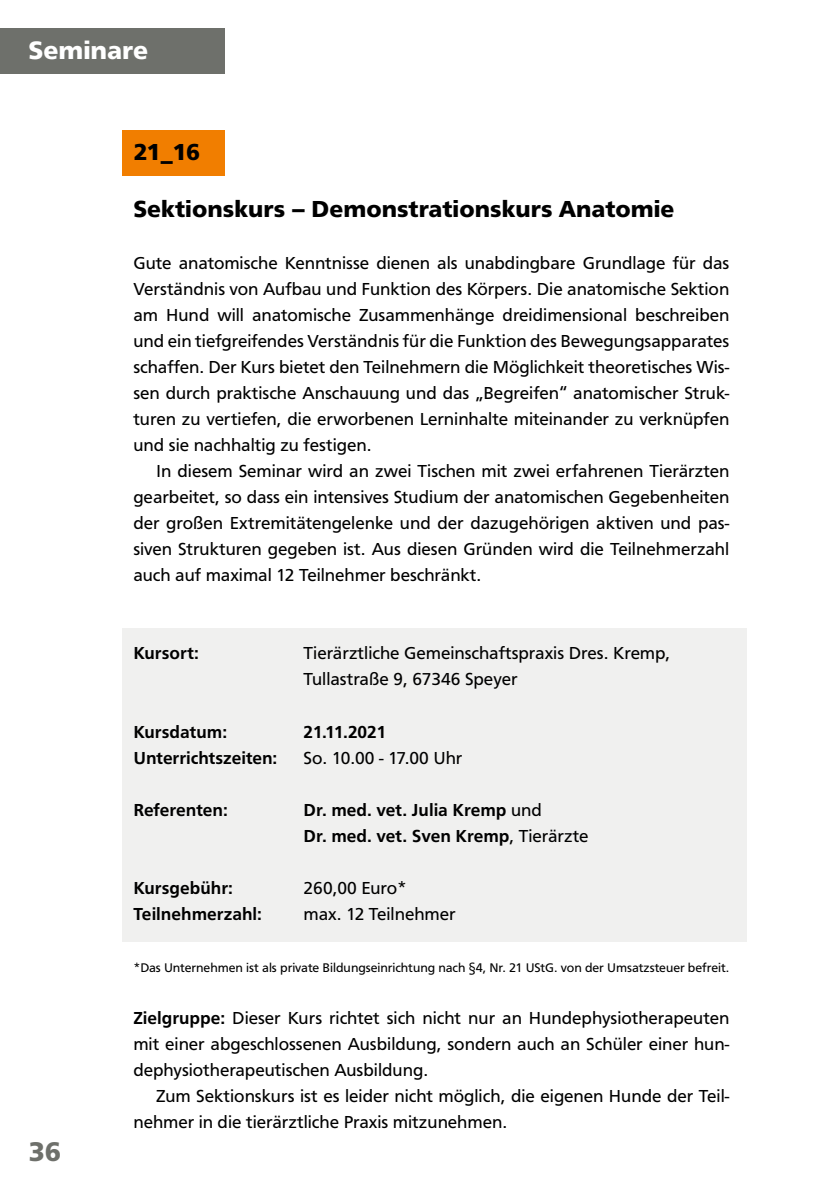
<style>
.page{position:relative;width:840px;height:1191px;background:#fff}
.page>*{position:absolute;margin:0;border:0;box-sizing:border-box;transform-origin:0 0}
.t1{font:700 28px "Front Page";color:#6e706b}
.t2{font:700 26px "Front Page";color:#fff}
.t3{font:700 24px "Front Page";color:#000}
.t4{font:18px/26px "Front Page";color:#000;text-align:justify}
.t5{font:500 18px/26px "Front Page";color:#000}
.t6{font:13px "Front Page";letter-spacing:-.005em;color:#000}
.s1{font-weight:400}
.s2{font-weight:500}
</style>
<div class="page">
<div style="left:0;top:28px;width:224px;height:46px;background:#6e706b"></div>
<div style="left:122px;top:130px;width:102px;height:46px;background:#f17e00"></div>
<div style="left:122px;top:628px;width:624px;height:313px;background:#f0f0ef"></div>
<h2 class="t2" style="left:28px;top:35px;width:121px">Seminare</h2>
<h3 class="t3" style="left:133px;top:138px;width:68px">21_16</h3>
<h3 class="t3" style="left:133px;top:195px;width:542px">Sektionskurs – Demonstrationskurs Anatomie</h3>
<p class="t4" style="left:133px;top:250px;width:597px">Gute anatomische Kenntnisse dienen als unabdingbare Grundlage für das Verständnis von Aufbau und Funktion des Körpers. Die anatomische Sektion am Hund will anatomische Zusammenhänge dreidimensional beschreiben und ein tiefgreifendes Verständnis für die Funktion des Bewegungsapparates schaffen. Der Kurs bietet den Teilnehmern die Möglichkeit theoretisches Wis&shy;sen durch praktische Anschauung und das „Begreifen“ anatomischer Struk&shy;turen zu vertiefen, die erworbenen Lerninhalte miteinander zu verknüpfen und sie nachhaltig zu festigen.</p>
<p class="t4" style="left:133px;top:458px;width:597px;text-indent:23px">In diesem Seminar wird an zwei Tischen mit zwei erfahrenen Tierärzten gearbeitet, so dass ein intensives Studium der anatomischen Gegebenheiten der großen Extremitätengelenke und der dazugehörigen aktiven und pas&shy;siven Strukturen gegeben ist. Aus diesen Gründen wird die Teilnehmerzahl auch auf maximal 12 Teilnehmer beschränkt.</p>
<p class="t5" style="left:133px;top:640px;width:67px">Kursort:</p>
<p class="t4" style="left:303px;top:640px;width:368px">Tierärztliche Gemeinschaftspraxis Dres. Kremp,<br>Tullastraße 9, 67346 Speyer</p>
<p class="t5" style="left:133px;top:718px;width:95px">Kursdatum:</p>
<p class="t5" style="left:303px;top:718px;width:84px">21.11.2021</p>
<p class="t5" style="left:133px;top:744px;width:145px">Unterrichtszeiten:</p>
<p class="t4" style="left:303px;top:744px;width:160px">So. 10.00 - 17.00 Uhr</p>
<p class="t5" style="left:133px;top:796px;width:96px">Referenten:</p>
<p class="t5" style="left:303px;top:796px;width:286px">Dr. med. vet. Julia Kremp <span class="s1">und<br></span>Dr. med. vet. Sven Kremp<span class="s1">, Tierärzte</span></p>
<p class="t5" style="left:133px;top:874px;width:101px">Kursgebühr:</p>
<p class="t4" style="left:303px;top:874px;width:105px">260,00 Euro*</p>
<p class="t5" style="left:133px;top:900px;width:130px">Teilnehmerzahl:</p>
<p class="t4" style="left:303px;top:900px;width:153px">max. 12 Teilnehmer</p>
<h1 class="t1" style="left:28px;top:1135px;width:34px">36</h1>
<p class="t6" style="left:133px;top:960px;width:597px">*Das Unternehmen ist als private Bildungseinrichtung nach §4, Nr. 21 UStG. von der Umsatzsteuer befreit.</p>
<p class="t4" style="left:133px;top:1004px;width:597px"><span class="s2">Zielgruppe:</span> Dieser Kurs richtet sich nicht nur an Hundephysiotherapeuten mit einer abgeschlossenen Ausbildung, sondern auch an Schüler einer hun&shy;dephysiotherapeutischen Ausbildung.</p>
<p class="t4" style="left:133px;top:1082px;width:597px;text-indent:23px">Zum Sektionskurs ist es leider nicht möglich, die eigenen Hunde der Teil&shy;nehmer in die tierärztliche Praxis mitzunehmen.</p>
</div>
